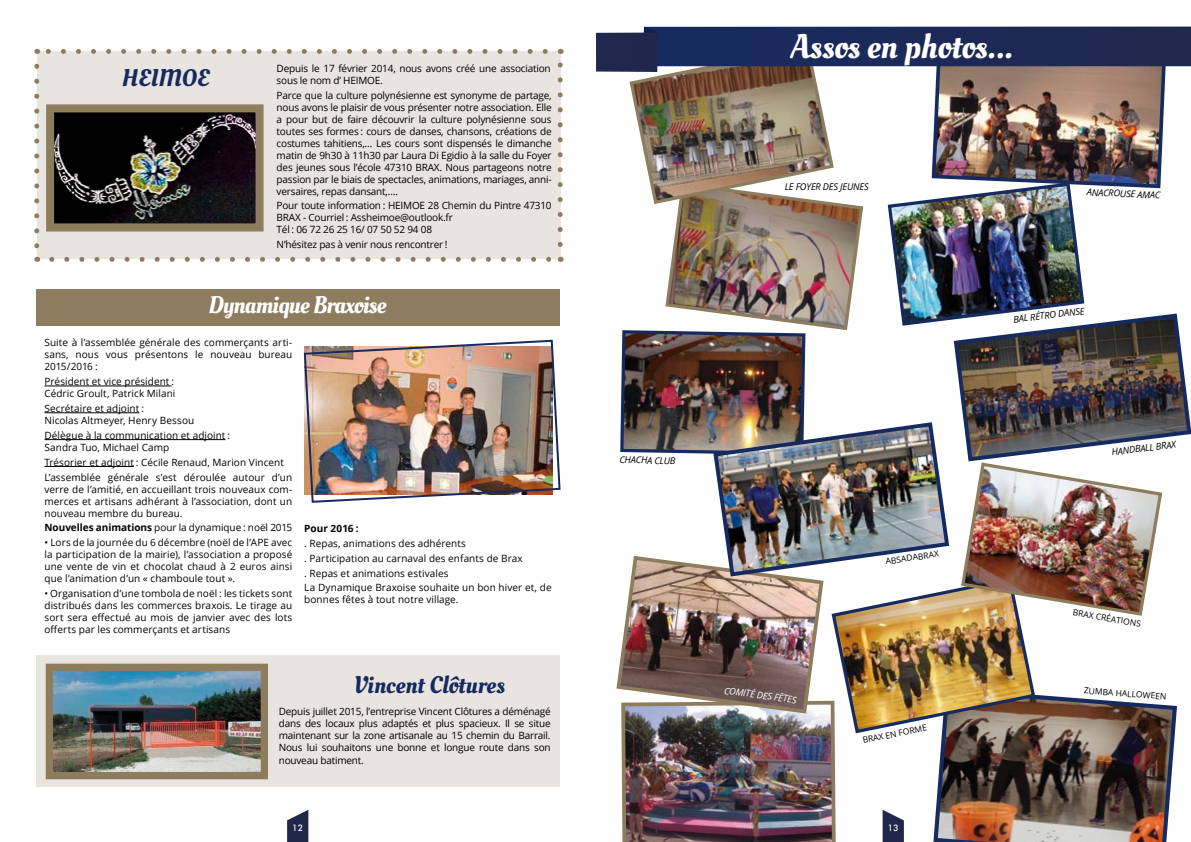
<style>
.page{position:relative;width:1191px;height:842px;background:#fff}
.page>*{position:absolute;margin:0;border:0;box-sizing:border-box;transform-origin:0 0}
.t1{font:34px "Oleo Script";color:#fff}
.t2{font:24px "Oleo Script";color:#152a5f}
.t3{font:24px "Oleo Script";letter-spacing:-.03em;color:#fff}
.t4{font:10px/12px "Open Sans";letter-spacing:.005em;color:#000;text-align:justify}
.t5{font:10px/12px "Open Sans";letter-spacing:-.02em;color:#000}
.t6{font:700 10px "Open Sans";letter-spacing:.005em;color:#000}
.t7{font:italic 9.3px "Open Sans";letter-spacing:-.02em;color:#000}
.t8{font:italic 9.3px "Open Sans";color:#fff}
.t9{font:500 9px "Futura BT";color:#fff}
.t10{font:8.5px "Open Sans";color:#000}
.s1{font-weight:700}
</style>
<div class="page">
<hr style="left:45px;top:386px;width:126px;height:1px;background:#000">
<hr style="left:45px;top:412px;width:94px;height:1px;background:#000">
<hr style="left:45px;top:439px;width:180px;height:1px;background:#000">
<hr style="left:45px;top:466px;width:89px;height:1px;background:#000">
<div style="left:36px;top:655px;width:524px;height:132px;background:#e8e4df"></div>
<img style="left:45px;top:663px;width:223px;height:117px">
<div style="left:36px;top:289px;width:523px;height:36px;background:#8d7c5d"></div>
<img style="left:303px;top:339px;width:258px;height:164px">
<svg style="left:34px;top:49px;width:529px;height:213px;background:#bbb7b2"></svg>
<svg style="left:287px;top:810px;width:21px;height:32px"></svg>
<img style="left:596px;top:27px;width:595px;height:815px">
<h2 class="t2" style="left:122px;top:63px;width:89px">HEIMOE</h2>
<p class="t5" style="left:277px;top:62px;width:275px">Depuis le 17 février 2014, nous avons créé une association sous le nom d’ HEIMOE.</p>
<p class="t4" style="left:277px;top:89px;width:276px">Parce que la culture polynésienne est synonyme de partage, nous avons le plaisir de vous présenter notre association. Elle a pour but de faire découvrir la culture polynésienne sous toutes ses formes : cours de danses, chansons, créations de costumes tahitiens,… Les cours sont dispensés le dimanche matin de 9h30 à 11h30 par Laura Di Egidio à la salle du Foyer des jeunes sous l’école 47310 BRAX. Nous partageons notre passion par le biais de spectacles, animations, mariages, anni&shy;versaires, repas dansant,….</p>
<p class="t5" style="left:277px;top:199px;width:276px">Pour toute information : HEIMOE 28 Chemin du Pintre 47310<br>BRAX - Courriel : Assheimoe@outlook.fr<br>Tél : 06 72 26 25 16/ 07 50 52 94 08</p>
<p class="t5" style="left:277px;top:238px;width:172px">N’hésitez pas à venir nous rencontrer !</p>
<h2 class="t3" style="left:208px;top:291px;width:179px">Dynamique Braxoise</h2>
<p class="t4" style="left:45px;top:336px;width:249px">Suite à l’assemblée générale des commerçants arti&shy;sans, nous vous présentons le nouveau bureau 2015/2016 :</p>
<p class="t4" style="left:45px;top:375px;width:132px">Président et vice président :<br>Cédric Groult, Patrick Milani</p>
<p class="t4" style="left:45px;top:402px;width:151px">Secrétaire et adjoint :<br>Nicolas Altmeyer, Henry Bessou</p>
<p class="t4" style="left:45px;top:429px;width:187px">Délègue à la communication et adjoint :<br>Sandra Tuo, Michael Camp</p>
<p class="t4" style="left:45px;top:454px;width:249px;line-height:14.8px">Trésorier et adjoint : Cécile Renaud, Marion Vincent<br>L’assemblée générale s’est déroulée autour d’un</p>
<p class="t4" style="left:45px;top:483px;width:249px">verre de l’amitié, en accueillant trois nouveaux com&shy;merces et artisans adhérant à l’association, dont un nouveau membre du bureau.</p>
<p class="t4" style="left:45px;top:521px;width:249px"><span class="s1">Nouvelles animations</span> pour la dynamique : noël 2015</p>
<p class="t4" style="left:45px;top:536px;width:249px">• Lors de la journée du 6 décembre (noël de l’APE avec la participation de la mairie), l’association a proposé une vente de vin et chocolat chaud à 2 euros ainsi que l’animation d’un « chamboule tout ».</p>
<p class="t4" style="left:45px;top:587px;width:249px">• Organisation d’une tombola de noël : les tickets sont distribués dans les commerces braxois. Le tirage au sort sera effectué au mois de janvier avec des lots offerts par les commerçants et artisans</p>
<p class="t6" style="left:304px;top:521px;width:56px">Pour 2016 :</p>
<p class="t4" style="left:304px;top:535px;width:249px;line-height:14.8px;text-align:left">. Repas, animations des adhérents<br>. Participation au carnaval des enfants de Brax<br>. Repas et animations estivales<br>La Dynamique Braxoise souhaite un bon hiver et, de</p>
<p class="t4" style="left:304px;top:593px;width:156px">bonnes fêtes à tout notre village.</p>
<h2 class="t2" style="left:354px;top:671px;width:153px">Vincent Clôtures</h2>
<p class="t4" style="left:279px;top:705px;width:273px">Depuis juillet 2015, l’entreprise Vincent Clôtures a déménagé dans des locaux plus adaptés et plus spacieux. Il se situe maintenant sur la zone artisanale au 15 chemin du Barrail.<br>Nous lui souhaitons une bonne et longue route dans son</p>
<p class="t5" style="left:279px;top:754px;width:87px">nouveau batiment.</p>
<p class="t7" style="left:619px;top:453px;width:58px;rotate:1deg">CHACHA CLUB</p>
<h1 class="t1" style="left:790px;top:26px;width:224px">Assos en photos...</h1>
<p class="t7" style="left:784px;top:180px;width:86px">LE FOYER DES JEUNES</p>
<p class="t7" style="left:1087px;top:185px;width:75px;rotate:3deg">ANACROUSE AMAC</p>
<p class="t8" style="left:725px;top:684px;width:74px;rotate:8deg">COMITÉ DES FÊTES</p>
<p class="t10" style="left:885px;top:555px;width:55px;rotate:-8deg">ABSADABRAX</p>
<p class="t10" style="left:861px;top:734px;width:67px;rotate:-11deg">BRAX EN FORME</p>
<p class="t7" style="left:1012px;top:313px;width:73px;rotate:-7deg">BAL RÉTRO DANSE</p>
<p class="t7" style="left:1110px;top:446px;width:66px;rotate:-7deg">HANDBALL BRAX</p>
<p class="t10" style="left:1073px;top:607px;width:70px;rotate:9deg">BRAX CRÉATIONS</p>
<p class="t10" style="left:1084px;top:685px;width:84px;rotate:4deg">ZUMBA HALLOWEEN</p>
<p class="t9" style="left:292px;top:822px;width:12px">12</p>
<p class="t9" style="left:887px;top:822px;width:12px">13</p>
</div>
